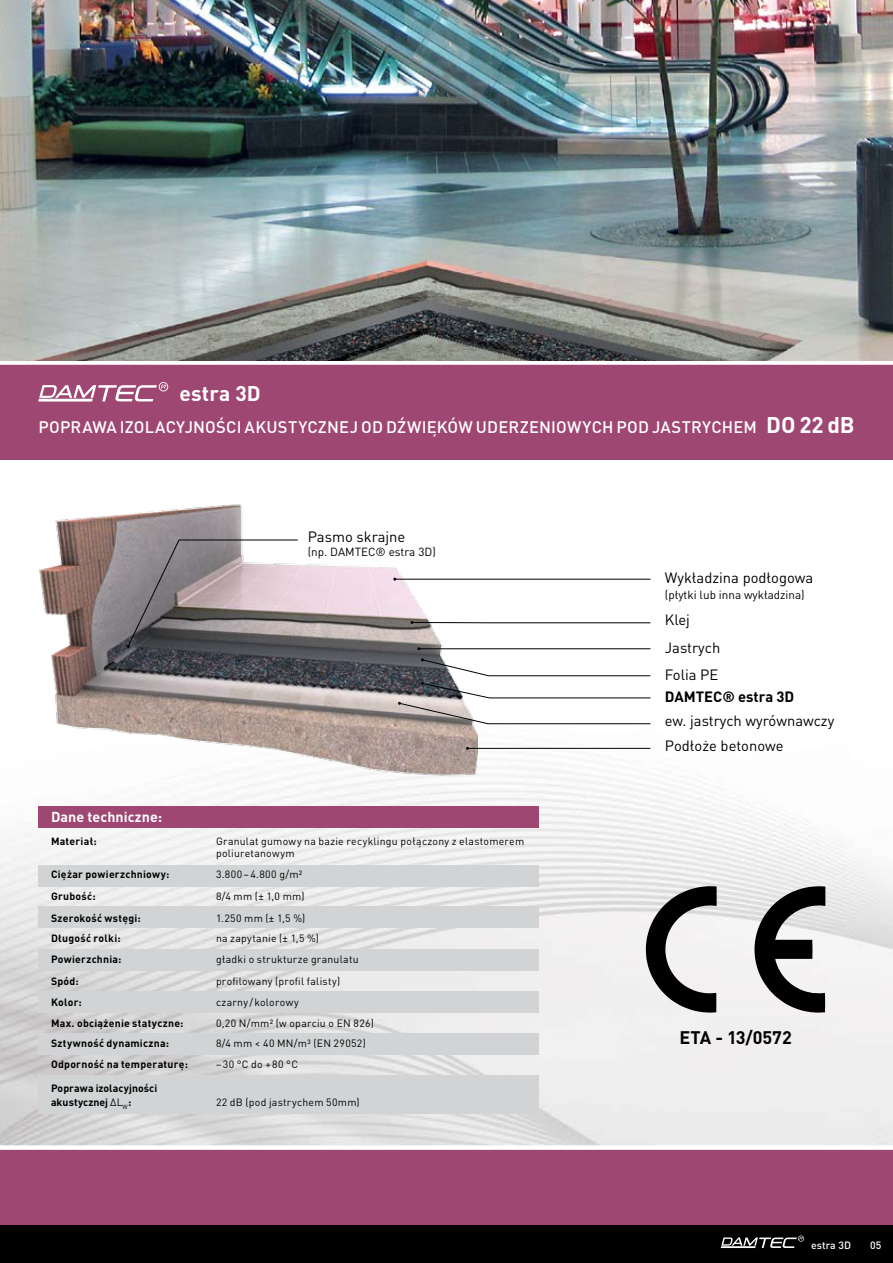
<style>
.page{position:relative;width:893px;height:1263px;background:#fff}
.page>*{position:absolute;margin:0;border:0;box-sizing:border-box;transform-origin:0 0}
.t1{font:700 21px "DIN Pro";letter-spacing:.01em;color:#fff}
.t2{font:700 18px "DIN Pro";color:#000}
.t3{font:500 16.5px "DIN Pro";letter-spacing:.01em;color:#fff}
.t4{font:14.7px/28.2px "DIN Pro";color:#000}
.t5{font:700 14.7px "DIN Pro";color:#000}
.t6{font:700 14.25px "DIN Pro";letter-spacing:.005em;color:#fff}
.t7{font:11.7px "DIN Pro";color:#000}
.t8{font:10.5px/21px "DIN Pro";letter-spacing:.025em;color:#000}
.t9{font:700 10.5px/21px "DIN Pro";letter-spacing:.02em;color:#000}
.t10{font:500 10.5px "DIN Pro";letter-spacing:.005em;color:#fff}
.s1{font-weight:700;font-size:22.5px}
.s2{font-weight:400}
</style>
<div class="page">
<img style="left:0;top:578px;width:893px;height:567px">
<div style="left:0;top:1149px;width:893px;height:114px;background:#9f4773"></div>
<div style="left:0;top:1226px;width:893px;height:37px;background:#000"></div>
<div style="left:0;top:1145px;width:893px;height:5px;background:#fff"></div>
<div style="left:0;top:362px;width:893px;height:98px;background:#9f4773"></div>
<div style="left:0;top:360px;width:893px;height:5px;background:#fff"></div>
<img style="left:0;top:0;width:893px;height:360px">
<img style="left:38px;top:504px;width:439px;height:273px">
<svg style="left:127px;top:539px;width:171px;height:109px;background:#958e91"></svg>
<hr style="left:395px;top:579px;width:255px;height:1px;background:#000">
<svg style="left:411px;top:621px;width:240px;height:3px"></svg>
<hr style="left:419px;top:648px;width:231px;height:1px;background:#000">
<svg style="left:421px;top:658px;width:230px;height:18px"></svg>
<svg style="left:398px;top:682px;width:253px;height:42px"></svg>
<hr style="left:468px;top:748px;width:182px;height:1px;background:#000">
<svg style="left:38px;top:382px;width:130px;height:19px"></svg>
<svg style="left:721px;top:1235px;width:83px;height:13px"></svg>
<div style="left:38px;top:806px;width:501px;height:22px;background:#9f4773"></div>
<div style="left:38px;top:865px;width:501px;height:21px;background:#d1d3d4"></div>
<div style="left:38px;top:907px;width:501px;height:21px;background:#d1d3d4"></div>
<div style="left:38px;top:950px;width:501px;height:21px;background:#d1d3d4"></div>
<div style="left:38px;top:991px;width:501px;height:22px;background:#d1d3d4"></div>
<div style="left:38px;top:1033px;width:501px;height:22px;background:#d1d3d4"></div>
<div style="left:38px;top:1075px;width:501px;height:39px;background:#d1d3d4"></div>
<svg style="left:754px;top:886px;width:71px;height:126px"></svg>
<svg style="left:646px;top:886px;width:71px;height:127px"></svg>
<h1 class="t1" style="left:180px;top:379px;width:83px">estra 3D</h1>
<h3 class="t3" style="left:38px;top:416px;width:818px">POPRAWA IZOLACYJNOŚCI AKUSTYCZNEJ OD DŹWIĘKÓW UDERZENIOWYCH POD JASTRYCHEM <span class="s1">DO 22 dB</span></h3>
<h3 class="t4" style="left:308px;top:522px;width:99px">Pasmo skrajne</h3>
<p class="t7" style="left:308px;top:544px;width:130px">(np. DAMTEC® estra 3D)</p>
<h3 class="t6" style="left:51px;top:807px;width:113px">Dane techniczne:</h3>
<p class="t9" style="left:51px;top:830px;width:47px">Materiał:</p>
<p class="t9" style="left:51px;top:863px;width:120px;line-height:21.6px">Ciężar powierzchniowy:<br>Grubość:<br>Szerokość wstęgi:</p>
<p class="t9" style="left:51px;top:927px;width:138px">Długość rolki:<br>Powierzchnia:<br>Spód:<br>Kolor:<br>Max. obciążenie statyczne:<br>Sztywność dynamiczna:<br>Odporność na temperaturę:</p>
<p class="t9" style="left:51px;top:1081px;width:108px;line-height:13.5px">Poprawa izolacyjności akustycznej <span class="s2">ΔL</span><sub>W</sub>:</p>
<p class="t8" style="left:216px;top:834px;width:310px;line-height:12.6px">Granulat gumowy na bazie recyklingu połączony z elastomerem poliuretanowym</p>
<p class="t8" style="left:216px;top:863px;width:91px;line-height:21.6px">3.800–4.800 g/m²<br>8/4 mm (± 1,0 mm)<br>1.250 mm (± 1,5 %)</p>
<p class="t8" style="left:216px;top:927px;width:159px">na zapytanie (± 1,5 %)<br>gładki o strukturze granulatu profilowany (profil falisty) czarny/kolorowy<br>0,20 N/mm² (w oparciu o EN 826)<br>8/4 mm &lt; 40 MN/m³ (EN 29052) –30 °C do +80 °C</p>
<p class="t8" style="left:216px;top:1091px;width:145px">22 dB (pod jastrychem 50mm)</p>
<h3 class="t4" style="left:665px;top:563px;width:150px">Wykładzina podłogowa</h3>
<p class="t7" style="left:665px;top:587px;width:141px">(płytki lub inna wykładzina)</p>
<h3 class="t4" style="left:665px;top:605px;width:57px">Klej<br>Jastrych</h3>
<h3 class="t4" style="left:665px;top:660px;width:55px">Folia PE</h3>
<h3 class="t5" style="left:665px;top:687px;width:131px">DAMTEC® estra 3D</h3>
<h3 class="t4" style="left:665px;top:708px;width:171px;line-height:24.6px">ew. jastrych wyrównawczy<br>Podłoże betonowe</h3>
<h2 class="t2" style="left:679px;top:1025px;width:114px">ETA - 13/0572</h2>
<p class="t10" style="left:811px;top:1237px;width:42px">estra 3D</p>
<p class="t10" style="left:870px;top:1237px;width:13px">05</p>
</div>
